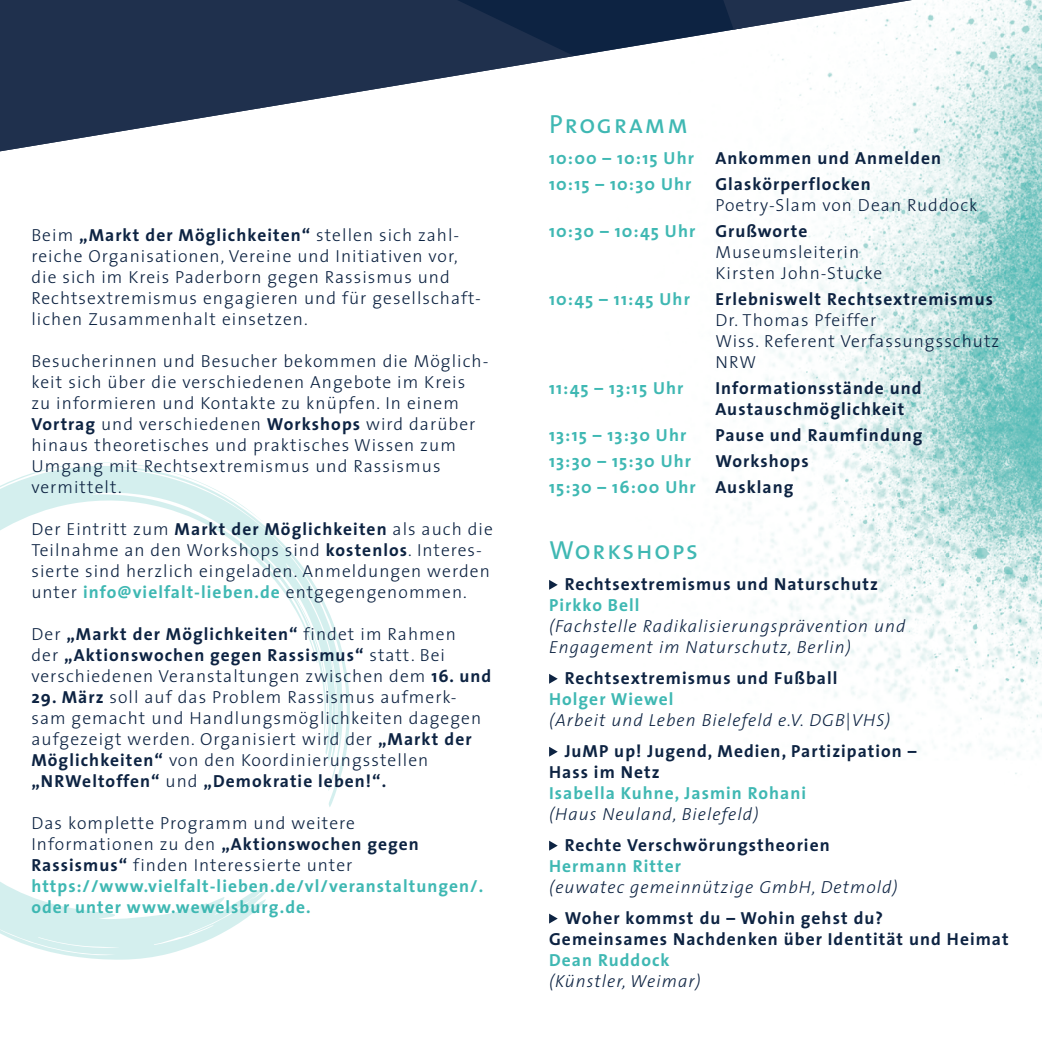
<style>
.page{position:relative;width:1042px;height:1042px;background:#fff}
.page>*{position:absolute;margin:0;border:0;box-sizing:border-box;transform-origin:0 0}
.t1{font:26.25px "The Sans Caps";letter-spacing:.06em;color:#3fb8b3}
.t2{font:300 17.5px/21px "The Sans";letter-spacing:.06em;color:#0d2342}
.t3{font:700 17.5px/21px "The Sans";letter-spacing:.06em;color:#3fb8b3}
.t4{font:700 17.5px/21px "The Sans";letter-spacing:.06em;color:#0d2342}
.t5{font:italic 300 17.5px/21px "The Sans";letter-spacing:.06em;color:#0d2342}
.s1{font-weight:700}
.s2{font-weight:700;color:#3fb8b3}
.s3{font-weight:300;color:#0d2342}
.s4{color:#0d2342}
.s5{color:#3fb8b3}
</style>
<div class="page">
<svg style="left:0;top:465px;width:350px;height:495px"></svg>
<svg style="left:78px;top:462px;width:186px;height:60px"></svg>
<svg style="left:249px;top:897px;width:5px;height:3px"></svg>
<img style="left:549px;top:0;width:493px;height:924px">
<svg style="left:549px;top:580px;width:9px;height:10px"></svg>
<svg style="left:549px;top:674px;width:9px;height:10px"></svg>
<svg style="left:549px;top:747px;width:9px;height:10px"></svg>
<svg style="left:549px;top:840px;width:9px;height:10px"></svg>
<svg style="left:549px;top:913px;width:9px;height:10px"></svg>
<svg style="left:0;top:0;width:912px;height:151px"></svg>
<p class="t2" style="left:31px;top:224px;width:449px">Beim <span class="s1">„Markt der Möglichkeiten“</span> stellen sich zahl&shy;reiche Organisationen, Vereine und Initiativen vor, die sich im Kreis Paderborn gegen Rassismus und Rechtsextremismus engagieren und für gesellschaft&shy;lichen Zusammenhalt einsetzen.</p>
<p class="t2" style="left:31px;top:350px;width:458px">Besucherinnen und Besucher bekommen die Möglich&shy;keit sich über die verschiedenen Angebote im Kreis zu informieren und Kontakte zu knüpfen. In einem <span class="s1">Vortrag</span> und verschiedenen <span class="s1">Workshops</span> wird darüber hinaus theoretisches und praktisches Wissen zum Umgang mit Rechtsextremismus und Rassismus vermittelt.</p>
<p class="t2" style="left:31px;top:518px;width:463px">Der Eintritt zum <span class="s1">Markt der Möglichkeiten</span> als auch die Teilnahme an den Workshops sind <span class="s1">kostenlos</span>. Interes&shy;sierte sind herzlich eingeladen. Anmeldungen werden unter <span class="s2">info@vielfalt-lieben.de</span> entgegengenommen.</p>
<p class="t2" style="left:31px;top:623px;width:461px">Der <span class="s1">„Markt der Möglichkeiten“</span> findet im Rahmen<br>der <span class="s1">„Aktionswochen gegen Rassismus“</span> statt. Bei verschiedenen Veranstaltungen zwischen dem <span class="s1">16. und</span></p>
<p class="t2" style="left:31px;top:686px;width:451px"><span class="s1">29. März</span> soll auf das Problem Rassismus aufmerk&shy;sam gemacht und Handlungsmöglichkeiten dagegen aufgezeigt werden. Organisiert wird der <span class="s1">„Markt der Möglichkeiten“</span> von den Koordinierungsstellen <span class="s1">„NRWeltoffen“</span> und <span class="s1">„Demokratie leben!“.</span></p>
<p class="t3" style="left:31px;top:812px;width:453px"><span class="s3">Das komplette Programm und weitere<br>Informationen zu den</span> <span class="s4">„Aktionswochen gegen Rassismus“</span> <span class="s3">finden Interessierte unter </span>https://www.vielfalt-lieben.de/vl/veranstaltungen/. oder unter www.wewelsburg.de.</p>
<h1 class="t1" style="left:549px;top:103px;width:141px">Programm</h1>
<p class="t3" style="left:549px;top:145px;width:393px;line-height:25.9px">10:00 – 10:15 Uhr <span class="s4">Ankommen und Anmelden<br></span>10:15 – 10:30 Uhr</p>
<p class="t4" style="left:715px;top:173px;width:157px">Glaskörperflocken</p>
<p class="t2" style="left:549px;top:192px;width:430px;line-height:25.9px;text-indent:166px">Poetry-Slam von Dean Ruddock<br><span class="s2">10:30 – 10:45 Uhr</span> <span class="s1">Grußworte</span></p>
<p class="t2" style="left:715px;top:241px;width:169px">Museumsleiterin<br>Kirsten John-Stucke</p>
<p class="t3" style="left:549px;top:288px;width:142px">10:45 – 11:45 Uhr</p>
<p class="t4" style="left:715px;top:288px;width:279px">Erlebniswelt Rechtsextremismus</p>
<p class="t2" style="left:715px;top:309px;width:285px">Dr. Thomas Pfeiffer<br>Wiss. Referent Verfassungsschutz<br>NRW</p>
<p class="t3" style="left:549px;top:377px;width:136px">11:45 – 13:15 Uhr</p>
<p class="t4" style="left:715px;top:377px;width:208px">Informationsstände und<br>Austauschmöglichkeit</p>
<p class="t3" style="left:549px;top:424px;width:139px">13:15 – 13:30 Uhr</p>
<p class="t4" style="left:715px;top:424px;width:209px">Pause und Raumfindung</p>
<p class="t3" style="left:549px;top:450px;width:143px">13:30 – 15:30 Uhr</p>
<p class="t4" style="left:549px;top:448px;width:261px;line-height:25.9px;text-indent:166px">Workshops<br><span class="s5">15:30 – 16:00 Uhr</span> Ausklang</p>
<h1 class="t1" style="left:549px;top:528px;width:150px">Workshops</h1>
<p class="t4" style="left:565px;top:573px;width:315px">Rechtsextremismus und Naturschutz</p>
<p class="t3" style="left:549px;top:594px;width:92px">Pirkko Bell</p>
<p class="t5" style="left:549px;top:615px;width:358px">(Fachstelle Radikalisierungsprävention und<br>Engagement im Naturschutz, Berlin)</p>
<p class="t4" style="left:565px;top:667px;width:274px">Rechtsextremismus und Fußball</p>
<p class="t3" style="left:549px;top:688px;width:126px">Holger Wiewel</p>
<p class="t5" style="left:549px;top:709px;width:343px">(Arbeit und Leben Bielefeld e.V. DGB|VHS)</p>
<p class="t4" style="left:549px;top:740px;width:369px;text-indent:16px">JuMP up! Jugend, Medien, Partizipation –<br>Hass im Netz</p>
<p class="t3" style="left:549px;top:782px;width:259px">Isabella Kuhne, Jasmin Rohani</p>
<p class="t5" style="left:549px;top:803px;width:211px">(Haus Neuland, Bielefeld)</p>
<p class="t4" style="left:565px;top:834px;width:266px">Rechte Verschwörungstheorien</p>
<p class="t3" style="left:549px;top:855px;width:133px">Hermann Ritter</p>
<p class="t5" style="left:549px;top:875px;width:350px">(euwatec gemeinnützige GmbH, Detmold)</p>
<p class="t4" style="left:549px;top:906px;width:461px;text-indent:16px">Woher kommst du – Wohin gehst du?<br>Gemeinsames Nachdenken über Identität und Heimat</p>
<p class="t3" style="left:549px;top:948px;width:122px">Dean Ruddock</p>
<p class="t5" style="left:549px;top:969px;width:153px">(Künstler, Weimar)</p>
</div>
